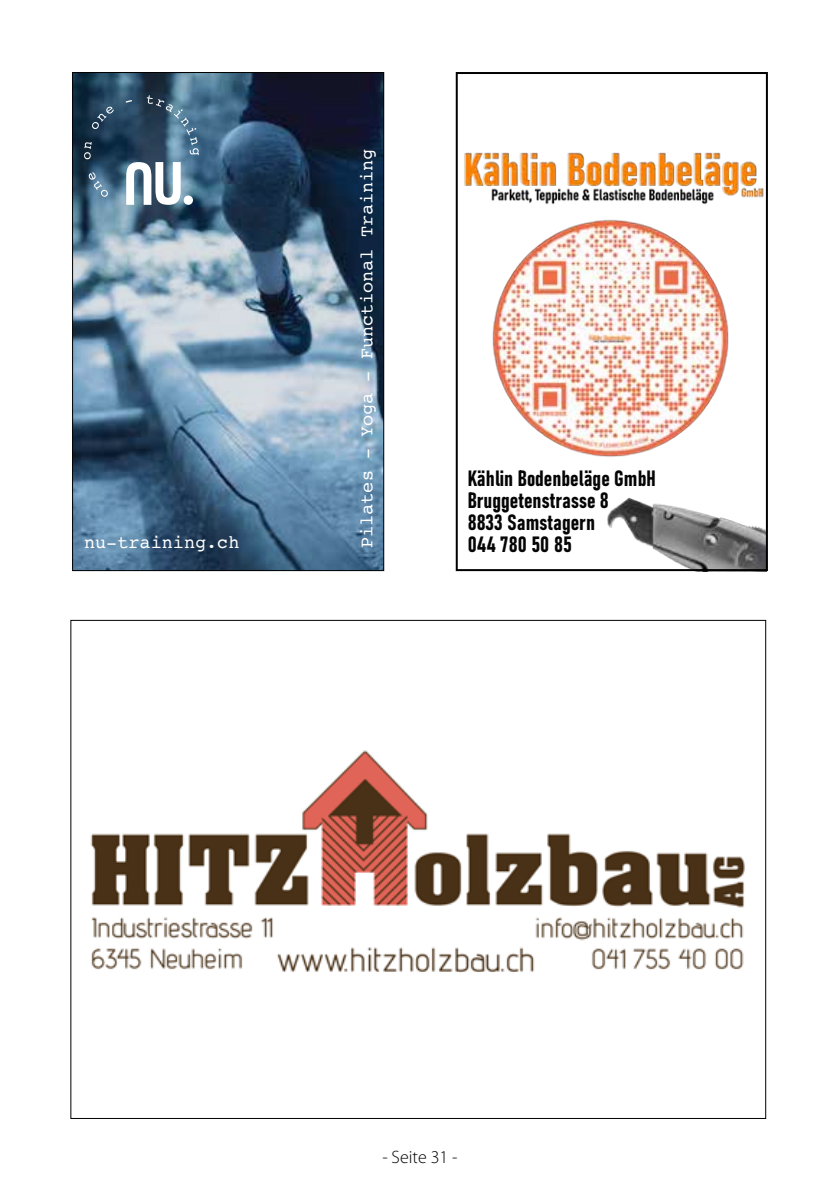
<style>
.page{position:relative;width:840px;height:1191px;background:#fff}
.page>*{position:absolute;margin:0;border:0;box-sizing:border-box;transform-origin:0 0}
.t1{font:21.8px/22.2px "Cairo Font 0 0";color:#050505}
.t2{font:18.4px "Courier";color:#fff}
.t3{font:300 18px "Myriad Pro";color:#000}
</style>
<div class="page">
<img style="left:492px;top:239px;width:237px;height:199px">
<img style="left:464px;top:152px;width:300px;height:87px">
<img style="left:547px;top:427px;width:217px;height:141px">
<div style="left:455px;top:72px;width:312px;height:499px;border:2px solid #000"></div>
<svg style="left:74px;top:74px;width:308px;height:495px;background:#59758e"></svg>
<svg style="left:126px;top:162px;width:54px;height:43px"></svg>
<div style="left:183px;top:195px;width:10px;height:10px;background:#fff;border-radius:50%"></div>
<svg style="left:89px;top:172px;width:19px;height:25px"></svg>
<svg style="left:84px;top:142px;width:8px;height:17px"></svg>
<svg style="left:92px;top:107px;width:22px;height:22px"></svg>
<svg style="left:126px;top:100px;width:6px;height:3px"></svg>
<svg style="left:147px;top:95px;width:52px;height:60px;background:#4c6d85"></svg>
<div style="left:72px;top:72px;width:312px;height:499px;border:1px solid #000"></div>
<img style="left:90px;top:750px;width:655px;height:223px">
<p class="t2" style="left:84px;top:528px;width:157px">nu-training.ch</p>
<p class="t2" style="left:352px;top:548px;width:401px;rotate:-90deg">Pilates - Yoga - Functional Training</p>
<p class="t1" style="left:467px;top:469px;width:189px">Kählin Bodenbeläge GmbH<br>Bruggetenstrasse 8<br>8833 Samstagern</p>
<p class="t1" style="left:467px;top:535px;width:106px">044 780 50 85</p>
<p class="t3" style="left:382px;top:1146px;width:77px">- Seite 31 -</p>
</div>
